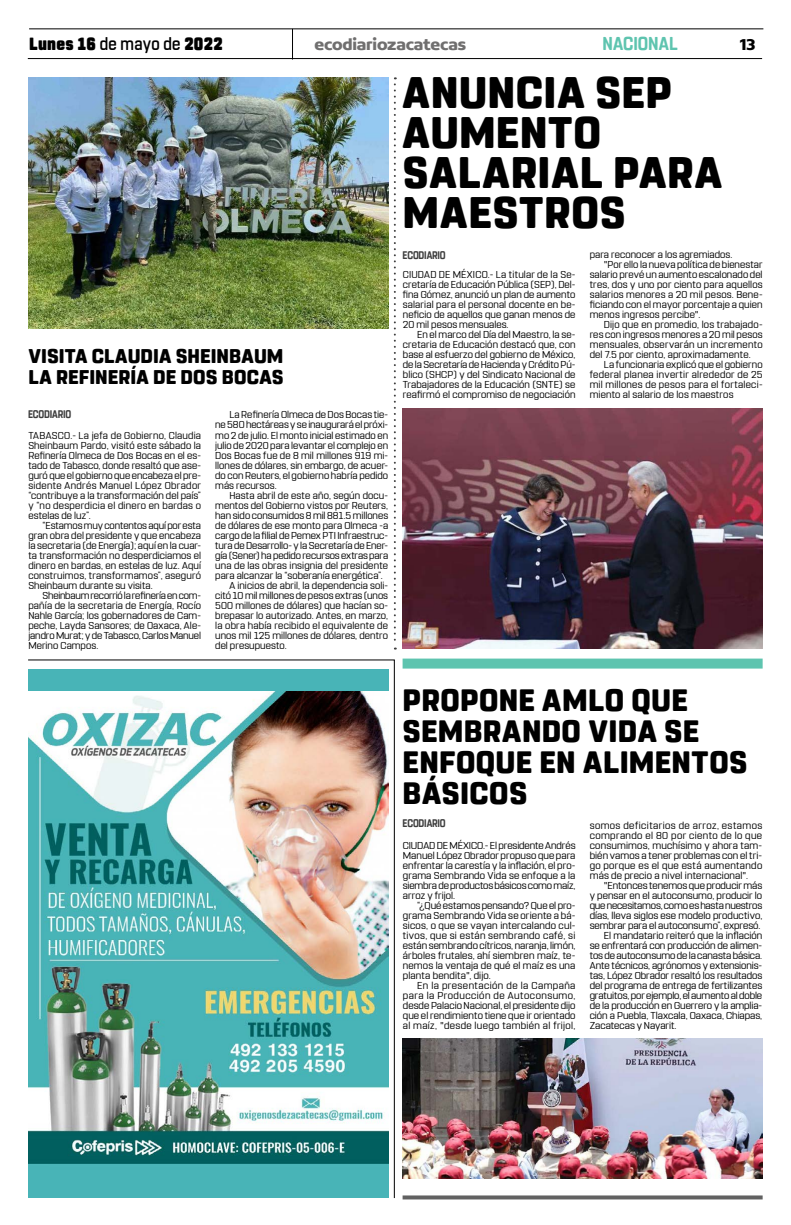
<style>
.page{position:relative;width:791px;height:1225px;background:#fff}
.page>*{position:absolute;margin:0;border:0;box-sizing:border-box;transform-origin:0 0}
.t1{font:800 44px/40px "Rohn Rounded";letter-spacing:.015em;color:#000}
.t2{font:800 30.8px/31px "Rohn Rounded";letter-spacing:.015em;color:#000}
.t3{font:800 19.8px/21px "Rohn Rounded";letter-spacing:.005em;color:#000}
.t4{font:700 18.6px "Rohn Rounded";color:#5ec4af;scale:.91 1}
.t5{font:900 17.6px "Rohn Rounded";letter-spacing:.02em;color:#000;scale:.91 1}
.t6{font:700 16.9px "Concord";letter-spacing:-.01em;color:#706f6f}
.t7{font:700 16.9px "Concord";color:#000}
.t8{font:700 11px "Rohn Rounded";letter-spacing:-.015em;color:#3d3d3d;scale:.85 1}
.t9{font:10px/10px "Rohn Rounded";letter-spacing:.005em;color:#000;text-align:justify}
.t10{font:10px/10px "Rohn Rounded";letter-spacing:.005em;color:#000;text-align:justify;scale:1.04 1}
.t11{font:10px "Rohn Rounded";letter-spacing:-.015em;color:#000;scale:1.04 1}
.t12{font:10px "Rohn Rounded";letter-spacing:.025em;color:#000}
.s1{font-weight:500}
</style>
<div class="page">
<hr style="left:28px;top:58px;width:734px;height:1px;background:#000">
<hr style="left:29px;top:28px;width:734px;height:1px;background:#000">
<hr style="left:292px;top:29px;width:1px;height:31px;background:#000">
<div style="left:403px;top:658px;width:360px;height:10px;background:#5ec4af"></div>
<svg style="left:403px;top:1195px;width:360px;height:4px"></svg>
<img style="left:403px;top:408px;width:360px;height:240px">
<img style="left:403px;top:1038px;width:360px;height:140px">
<svg style="left:28px;top:659px;width:367px;height:540px"></svg>
<div style="left:28px;top:669px;width:360px;height:529px;background:#48b4b7"></div>
<img style="left:28px;top:691px;width:360px;height:473px">
<svg style="left:394px;top:77px;width:2px;height:572px"></svg>
<img style="left:28px;top:77px;width:360px;height:251px">
<h3 class="t5" style="left:29px;top:33px;width:214px">Lunes 16 <span class="s1">de mayo de</span> 2022</h3>
<h3 class="t6" style="left:314px;top:34px;width:153px">ecodiariozacatecas</h3>
<h3 class="t4" style="left:602px;top:32px;width:84px">NACIONAL</h3>
<h3 class="t7" style="left:740px;top:34px;width:18px">13</h3>
<h1 class="t1" style="left:403px;top:73px;width:321px">ANUNCIA SEP<br>AUMENTO<br>SALARIAL PARA<br>MAESTROS</h1>
<h3 class="t3" style="left:28px;top:345px;width:257px">VISITA CLAUDIA SHEINBAUM<br>LA REFINERÍA DE DOS BOCAS</h3>
<p class="t8" style="left:28px;top:408px;width:52px">ECODIARIO</p>
<p class="t9" style="left:28px;top:430px;width:174px">TABASCO.- La jefa de Gobierno, Claudia Sheinbaum Pardo, visitó este sábado la Refinería Olmeca de Dos Bocas en el es&shy;tado de Tabasco, donde resaltó que ase&shy;guró que el gobierno que encabeza el pre&shy;sidente Andrés Manuel López Obrador “contribuye a la transformación del país” y “no desperdicia el dinero en bardas o estelas de luz”.</p>
<p class="t9" style="left:28px;top:520px;width:174px;text-indent:14px">“Estamos muy contentos aquí por esta gran obra del presidente y que encabeza la secretaria (de Energía); aquí en la cuar&shy;ta transformación no desperdiciamos el dinero en bardas, en estelas de luz. Aquí construimos, transformamos”, aseguró Sheinbaum durante su visita.</p>
<p class="t9" style="left:28px;top:590px;width:174px;text-indent:14px">Sheinbaum recorrió la refinería en com&shy;pañía de la secretaria de Energía, Rocío Nahle García; los gobernadores de Cam&shy;peche, Layda Sansores; de Oaxaca, Ale&shy;jandro Murat; y de Tabasco, Carlos Manuel Merino Campos.</p>
<p class="t9" style="left:215px;top:410px;width:174px;text-indent:14px">La Refinería Olmeca de Dos Bocas tie&shy;ne 580 hectáreas y se inaugurará el próxi&shy;mo 2 de julio. El monto inicial estimado en julio de 2020 para levantar el complejo en Dos Bocas fue de 8 mil millones 919 mi&shy;llones de dólares, sin embargo, de acuer&shy;do con Reuters, el gobierno habría pedido más recursos.</p>
<p class="t9" style="left:229px;top:490px;width:160px">Hasta abril de este año, según docu-</p>
<p class="t9" style="left:215px;top:500px;width:174px">mentos del Gobierno vistos por Reuters,</p>
<p class="t9" style="left:215px;top:510px;width:174px">han sido consumidos 8 mil 881.5 millones</p>
<p class="t9" style="left:215px;top:520px;width:174px">de dólares de ese monto para Olmeca -a</p>
<p class="t9" style="left:215px;top:530px;width:174px">cargo de la filial de Pemex PTI Infraestruc-</p>
<p class="t9" style="left:215px;top:540px;width:174px">tura de Desarrollo- y la Secretaría de Ener-</p>
<p class="t9" style="left:215px;top:550px;width:174px">gía (Sener) ha pedido recursos extras para</p>
<p class="t9" style="left:215px;top:560px;width:174px">una de las obras insignia del presidente</p>
<p class="t9" style="left:215px;top:570px;width:169px">para alcanzar la “soberanía energética”.</p>
<p class="t9" style="left:229px;top:580px;width:160px">A inicios de abril, la dependencia soli-</p>
<p class="t9" style="left:215px;top:590px;width:174px">citó 10 mil millones de pesos extras (unos</p>
<p class="t9" style="left:215px;top:600px;width:174px">500 millones de dólares) que hacían so-</p>
<p class="t9" style="left:215px;top:610px;width:174px">brepasar lo autorizado. Antes, en marzo,</p>
<p class="t9" style="left:215px;top:620px;width:174px">la obra había recibido el equivalente de</p>
<p class="t9" style="left:215px;top:630px;width:174px">unos mil 125 millones de dólares, dentro</p>
<p class="t9" style="left:215px;top:640px;width:73px">del presupuesto.</p>
<p class="t8" style="left:403px;top:249px;width:52px">ECODIARIO</p>
<p class="t9" style="left:403px;top:270px;width:174px">CIUDAD DE MÉXICO.- La titular de la Se&shy;cretaría de Educación Pública (SEP), Del&shy;fina Gómez, anunció un plan de aumento salarial para el personal docente en be&shy;neficio de aquellos que ganan menos de 20 mil pesos mensuales.</p>
<p class="t9" style="left:403px;top:330px;width:174px;text-indent:14px">En el marco del Día del Maestro, la se&shy;cretaria de Educación destacó que, con base al esfuerzo del gobierno de México, de la Secretaría de Hacienda y Crédito Pú&shy;blico (SHCP) y del Sindicato Nacional de Trabajadores de la Educación (SNTE) se reafirmó el compromiso de negociación</p>
<p class="t9" style="left:590px;top:250px;width:144px">para reconocer a los agremiados.</p>
<p class="t9" style="left:604px;top:260px;width:160px">"Por ello la nueva política de bienestar</p>
<p class="t9" style="left:590px;top:270px;width:174px">salario prevé un aumento escalonado del</p>
<p class="t9" style="left:590px;top:280px;width:174px">tres, dos y uno por ciento para aquellos</p>
<p class="t9" style="left:590px;top:290px;width:174px">salarios menores a 20 mil pesos. Bene-</p>
<p class="t9" style="left:590px;top:300px;width:174px">ficiando con el mayor porcentaje a quien</p>
<p class="t9" style="left:590px;top:310px;width:112px">menos ingresos percibe".</p>
<p class="t9" style="left:604px;top:320px;width:160px">Dijo que en promedio, los trabajado-</p>
<p class="t9" style="left:590px;top:330px;width:174px">res con ingresos menores a 20 mil pesos</p>
<p class="t9" style="left:590px;top:340px;width:174px">mensuales, observarán un incremento</p>
<p class="t9" style="left:590px;top:350px;width:163px">del 7.5 por ciento, aproximadamente.</p>
<p class="t9" style="left:604px;top:360px;width:160px">La funcionaria explicó que el gobierno</p>
<p class="t12" style="left:590px;top:369px;width:174px">federal planea invertir alrededor de 25</p>
<p class="t12" style="left:590px;top:379px;width:174px">mil millones de pesos para el fortaleci-</p>
<p class="t9" style="left:590px;top:390px;width:145px">miento al salario de los maestros</p>
<h2 class="t2" style="left:403px;top:684px;width:346px">PROPONE AMLO QUE<br>SEMBRANDO VIDA SE<br>ENFOQUE EN ALIMENTOS<br>BÁSICOS</h2>
<p class="t8" style="left:403px;top:816px;width:52px">ECODIARIO</p>
<p class="t10" style="left:403px;top:840px;width:168px">CIUDAD DE MÉXICO.- El presidente Andrés Manuel López Obrador propuso que para enfrentar la carestía y la inflación, el pro&shy;grama Sembrando Vida se enfoque a la siembra de productos básicos como maíz, arroz y frijol.</p>
<p class="t10" style="left:403px;top:900px;width:167px;text-indent:14px">“¿Qué estamos pensando? Que el pro&shy;grama Sembrando Vida se oriente a bá&shy;sicos, o que se vayan intercalando cul&shy;tivos, que si están sembrando café, si están sembrando cítricos, naranja, limón, árboles frutales, ahí siembren maíz, te&shy;nemos la ventaja de qué el maíz es una planta bendita", dijo.</p>
<p class="t10" style="left:403px;top:980px;width:168px;text-indent:14px">En la presentación de la Campaña para la Producción de Autoconsumo, desde Palacio Nacional, el presidente dijo que el rendimiento tiene que ir orientado al maíz, "desde luego también al frijol,</p>
<p class="t10" style="left:590px;top:820px;width:167px">somos deficitarios de arroz, estamos comprando el 80 por ciento de lo que consumimos, muchísimo y ahora tam&shy;bién vamos a tener problemas con el tri&shy;go porque es el que está aumentando más de precio a nivel internacional".</p>
<p class="t10" style="left:604px;top:880px;width:154px">"Entonces tenemos que producir más</p>
<p class="t10" style="left:590px;top:890px;width:167px">y pensar en el autoconsumo, producir lo</p>
<p class="t11" style="left:590px;top:899px;width:167px">que necesitamos, como es hasta nuestros</p>
<p class="t10" style="left:590px;top:910px;width:167px">días, lleva siglos ese modelo productivo,</p>
<p class="t10" style="left:590px;top:920px;width:166px">sembrar para el autoconsumo”, expresó.</p>
<p class="t10" style="left:604px;top:930px;width:154px">El mandatario reiteró que la inflación</p>
<p class="t10" style="left:590px;top:940px;width:167px">se enfrentará con producción de alimen-</p>
<p class="t10" style="left:590px;top:950px;width:167px">tos de autoconsumo de la canasta básica.</p>
<p class="t10" style="left:590px;top:960px;width:167px">Ante técnicos, agrónomos y extensionis-</p>
<p class="t10" style="left:590px;top:970px;width:167px">tas, López Obrador resaltó los resultados</p>
<p class="t10" style="left:590px;top:980px;width:167px">del programa de entrega de fertilizantes</p>
<p class="t11" style="left:590px;top:989px;width:167px">gratuitos, por ejemplo, el aumento al doble</p>
<p class="t10" style="left:590px;top:1000px;width:167px">de la producción en Guerrero y la amplia-</p>
<p class="t10" style="left:590px;top:1010px;width:167px">ción a Puebla, Tlaxcala, Oaxaca, Chiapas,</p>
<p class="t10" style="left:590px;top:1020px;width:85px">Zacatecas y Nayarit.</p>
</div>
